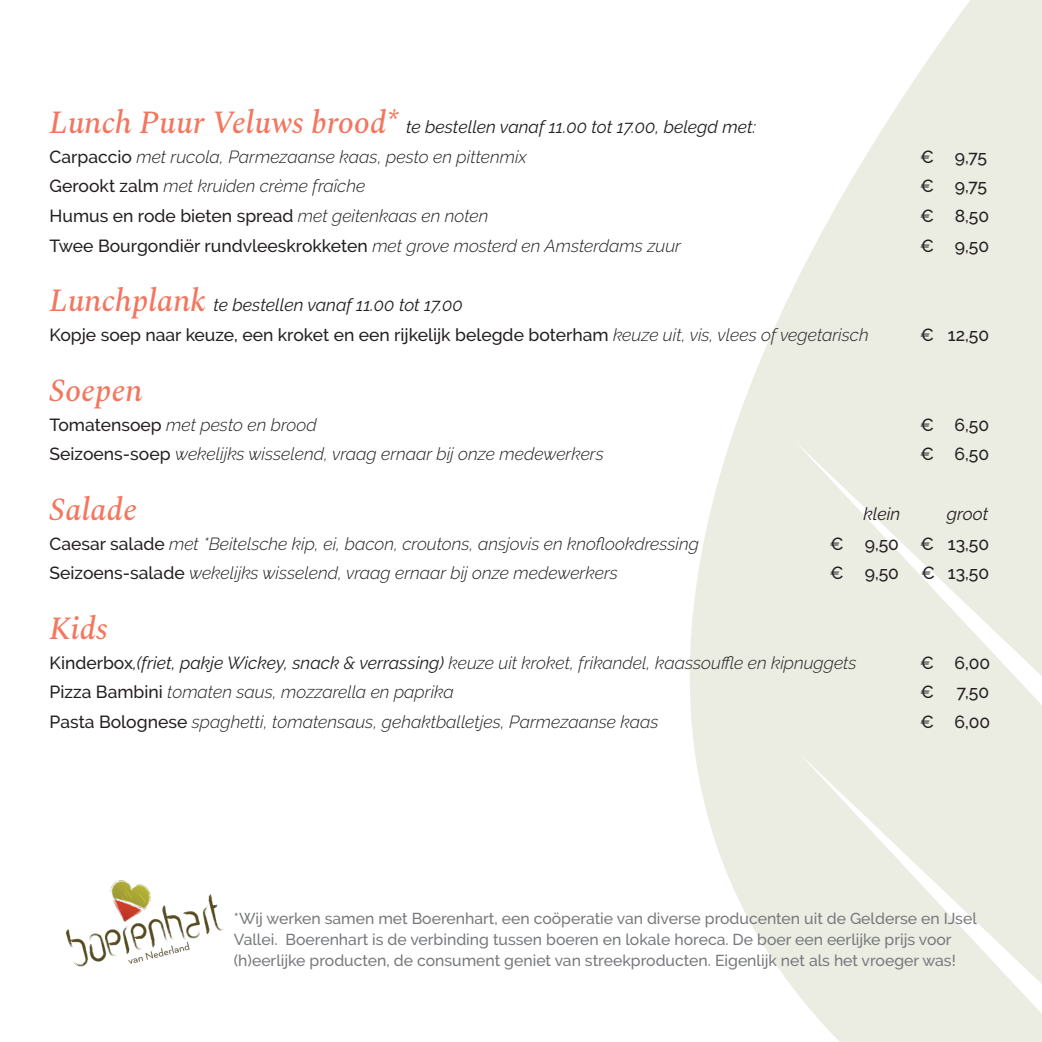
<style>
.page{position:relative;width:1042px;height:1042px;background:#fff}
.page>*{position:absolute;margin:0;border:0;box-sizing:border-box;transform-origin:0 0}
.t1{font:italic 500 31.85px "Spectral";color:#f3765e}
.t2{font:italic 300 17.5px "Raleway";color:#231f20}
.t3{font:500 17.5px "Raleway";color:#231f20}
.t4{font:italic 17.5px "Raleway";color:#231f20}
.t5{font:500 15.75px/21px "Raleway";color:#76787b}
.s1{font-family:"Spectral";font-weight:500;font-size:31.85px;color:#f3765e}
.s2{font-weight:500;font-style:normal}
.s3{font-weight:300;font-style:italic}
.s4{font-weight:400}
</style>
<div class="page">
<svg style="left:690px;top:0;width:352px;height:1042px;fill:#ebede3"></svg>
<img style="left:65px;top:881px;width:158px;height:85px">
<p class="t4" style="left:50px;top:117px;width:708px"><span class="s1">Lunch Puur Veluws brood*</span> te bestellen vanaf 11.00 tot 17.00, belegd met:</p>
<p class="t2" style="left:50px;top:146px;width:479px"><span class="s2">Carpaccio</span> met rucola, Parmezaanse kaas, pesto en pittenmix</p>
<p class="t3" style="left:920px;top:146px;width:69px">€ 9,75</p>
<p class="t2" style="left:50px;top:176px;width:317px"><span class="s2">Gerookt zalm</span> met kruiden crème fraîche</p>
<p class="t3" style="left:920px;top:176px;width:69px">€ 9,75</p>
<p class="t3" style="left:50px;top:206px;width:440px">Humus en rode bieten spread <span class="s3">met geitenkaas en noten</span></p>
<p class="t3" style="left:920px;top:206px;width:71px">€ 8,50</p>
<p class="t3" style="left:50px;top:236px;width:633px">Twee Bourgondiër rundvleeskrokketen <span class="s3">met grove mosterd en Amsterdams zuur</span></p>
<p class="t3" style="left:920px;top:236px;width:71px">€ 9,50</p>
<p class="t4" style="left:50px;top:295px;width:415px"><span class="s1">Lunchplank</span> te bestellen vanaf 11.00 tot 17.00</p>
<p class="t3" style="left:50px;top:325px;width:820px">Kopje soep naar keuze, een kroket en een rijkelijk belegde boterham <span class="s3">keuze uit, vis, vlees of vegetarisch</span></p>
<p class="t3" style="left:920px;top:325px;width:71px">€ 12,50</p>
<p class="t1" style="left:50px;top:367px;width:95px">Soepen</p>
<p class="t2" style="left:50px;top:414px;width:269px"><span class="s2">Tomatensoep</span> met pesto en brood</p>
<p class="t3" style="left:920px;top:414px;width:71px">€ 6,50</p>
<p class="t2" style="left:50px;top:444px;width:556px"><span class="s2">Seizoens-soep</span> wekelijks wisselend, vraag ernaar bij onze medewerkers</p>
<p class="t3" style="left:920px;top:444px;width:71px">€ 6,50</p>
<p class="t1" style="left:50px;top:486px;width:89px">Salade</p>
<p class="t4" style="left:863px;top:503px;width:38px">klein</p>
<p class="t4" style="left:947px;top:503px;width:43px">groot</p>
<p class="t2" style="left:50px;top:533px;width:651px"><span class="s2">Caesar salade</span> met *Beitelsche kip, ei, bacon, croutons, ansjovis en knoflookdressing</p>
<p class="t3" style="left:830px;top:533px;width:161px">€ 9,50 € 13,50</p>
<p class="t2" style="left:50px;top:563px;width:570px"><span class="s2">Seizoens-salade</span> wekelijks wisselend, vraag ernaar bij onze medewerkers</p>
<p class="t3" style="left:830px;top:563px;width:71px">€ 9,50</p>
<p class="t3" style="left:921px;top:563px;width:70px">€ 13,50</p>
<p class="t1" style="left:50px;top:605px;width:60px">Kids</p>
<p class="t2" style="left:50px;top:652px;width:808px"><span class="s2">Kinderbox</span><span class="s4">,(friet, pakje Wickey, snack &amp; verrassing)</span> keuze uit kroket, frikandel, kaassouffle en kipnuggets</p>
<p class="t3" style="left:920px;top:652px;width:72px">€ 6,00</p>
<p class="t2" style="left:50px;top:682px;width:406px"><span class="s2">Pizza Bambini</span> tomaten saus, mozzarella en paprika</p>
<p class="t3" style="left:920px;top:682px;width:15px">€</p>
<p class="t3" style="left:957px;top:682px;width:34px">7,50</p>
<p class="t2" style="left:50px;top:712px;width:610px"><span class="s2">Pasta Bolognese</span> spaghetti, tomatensaus, gehaktballetjes, Parmezaanse kaas</p>
<p class="t3" style="left:920px;top:712px;width:72px">€ 6,00</p>
<p class="t5" style="left:234px;top:908px;width:744px">*Wij werken samen met Boerenhart, een coöperatie van diverse producenten uit de Gelderse en IJsel<br>Vallei. Boerenhart is de verbinding tussen boeren en lokale horeca. De boer een eerlijke prijs voor</p>
<p class="t5" style="left:234px;top:950px;width:723px">(h)eerlijke producten, de consument geniet van streekproducten. Eigenlijk net als het vroeger was!</p>
</div>
